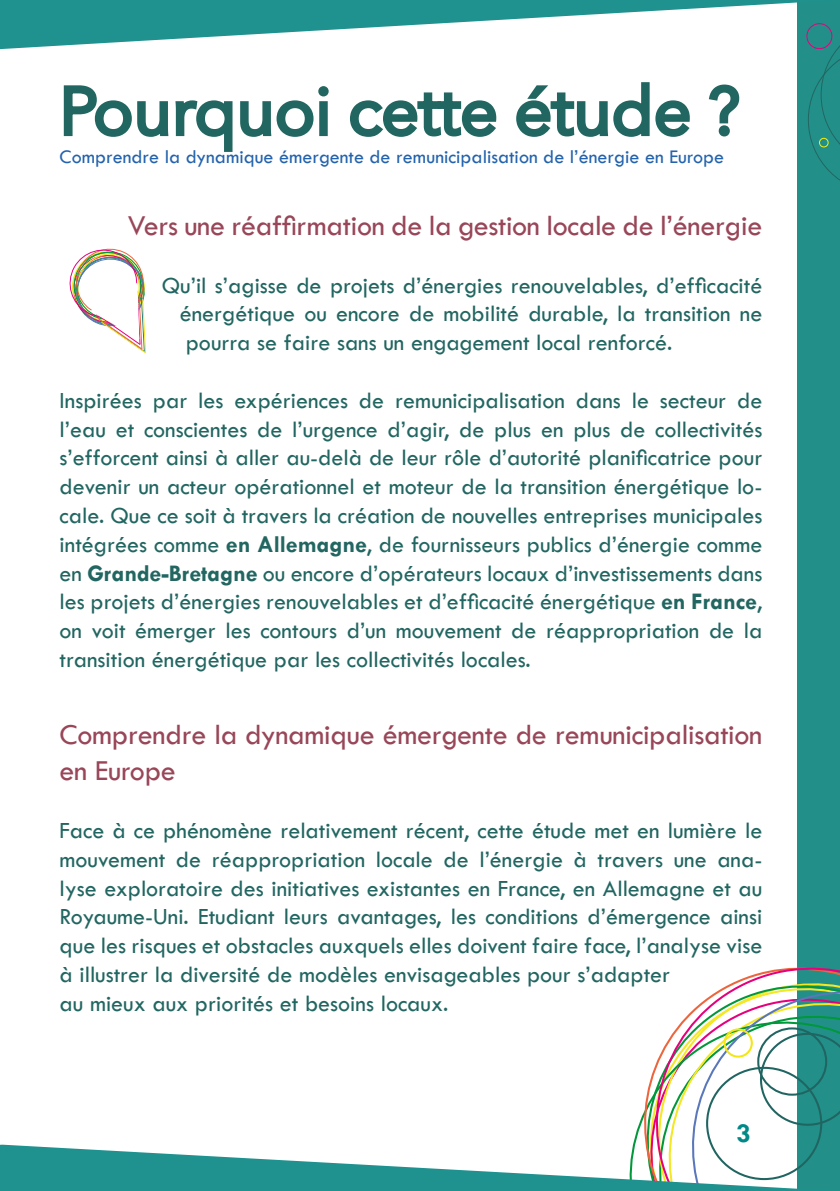
<style>
.page{position:relative;width:840px;height:1191px;background:#fff}
.page>*{position:absolute;margin:0;border:0;box-sizing:border-box;transform-origin:0 0}
.t1{font:66px "Avenir Next";color:#226661}
.t2{font:30px/36px "Tw Cen";letter-spacing:-.01em;color:#984658}
.t3{font:700 28px "Tw Cen";color:#008987}
.t4{font:24px/28.8px "Tw Cen";color:#226661;text-align:justify}
.t5{font:20px "Tw Cen";color:#2363ad}
.s1{font-weight:700}
</style>
<div class="page">
<div style="left:797px;top:0;width:42px;height:1191px;background:#229089"></div>
<svg style="left:808px;top:49px;width:31px;height:131px"></svg>
<div style="left:818px;top:138px;width:10px;height:9px;border:1px solid #ffed00;border-radius:50%"></div>
<svg style="left:332px;top:0;width:507px;height:49px"></svg>
<svg style="left:0;top:967px;width:839px;height:224px"></svg>
<svg style="left:0;top:0;width:332px;height:152px"></svg>
<svg style="left:350px;top:92px;width:147px;height:45px"></svg>
<svg style="left:516px;top:82px;width:174px;height:55px"></svg>
<svg style="left:708px;top:84px;width:32px;height:53px"></svg>
<img style="left:69px;top:248px;width:77px;height:105px">
<h1 class="t1" style="left:60px;top:55px;width:681px">Pourquoi cette étude ?</h1>
<p class="t5" style="left:60px;top:144px;width:665px">Comprendre la dynamique émergente de remunicipalisation de l’énergie en Europe</p>
<p class="t2" style="left:128px;top:207px;width:635px">Vers une réaffirmation de la gestion locale de l’énergie</p>
<p class="t4" style="left:180px;top:270px;width:584px;text-indent:-18px">Qu’il s’agisse de projets d’énergies renouvelables, d’efficacité énergétique ou encore de mobilité durable, la transition ne pourra se faire sans un engagement local renforcé.</p>
<p class="t4" style="left:60px;top:386px;width:704px">Inspirées par les expériences de remunicipalisation dans le secteur de l’eau et conscientes de l’urgence d’agir, de plus en plus de collectivités s’efforcent ainsi à aller au-delà de leur rôle d’autorité planificatrice pour devenir un acteur opérationnel et moteur de la transition énergétique lo&shy;cale. Que ce soit à travers la création de nouvelles entreprises municipales intégrées comme <span class="s1">en Allemagne</span>, de fournisseurs publics d’énergie comme en <span class="s1">Grande-Bretagne</span> ou encore d’opérateurs locaux d’investissements dans les projets d’énergies renouvelables et d’efficacité énergétique <span class="s1">en France</span>, on voit émerger les contours d’un mouvement de réappropriation de la transition énergétique par les collectivités locales.</p>
<p class="t2" style="left:60px;top:717px;width:703px">Comprendre la dynamique émergente de remunicipalisation en Europe</p>
<p class="t4" style="left:60px;top:816px;width:704px;text-align:left">Face à ce phénomène relativement récent, cette étude met en lumière le mouvement de réappropriation locale de l’énergie à travers une ana&shy;lyse exploratoire des initiatives existantes en France, en Allemagne et au Royaume-Uni. Etudiant leurs avantages, les conditions d’émergence ainsi que les risques et obstacles auxquels elles doivent faire face, l’analyse vise à illustrer la diversité de modèles envisageables pour s’adapter<br>au mieux aux priorités et besoins locaux.</p>
<p class="t3" style="left:735px;top:1116px;width:16px">3</p>
</div>
